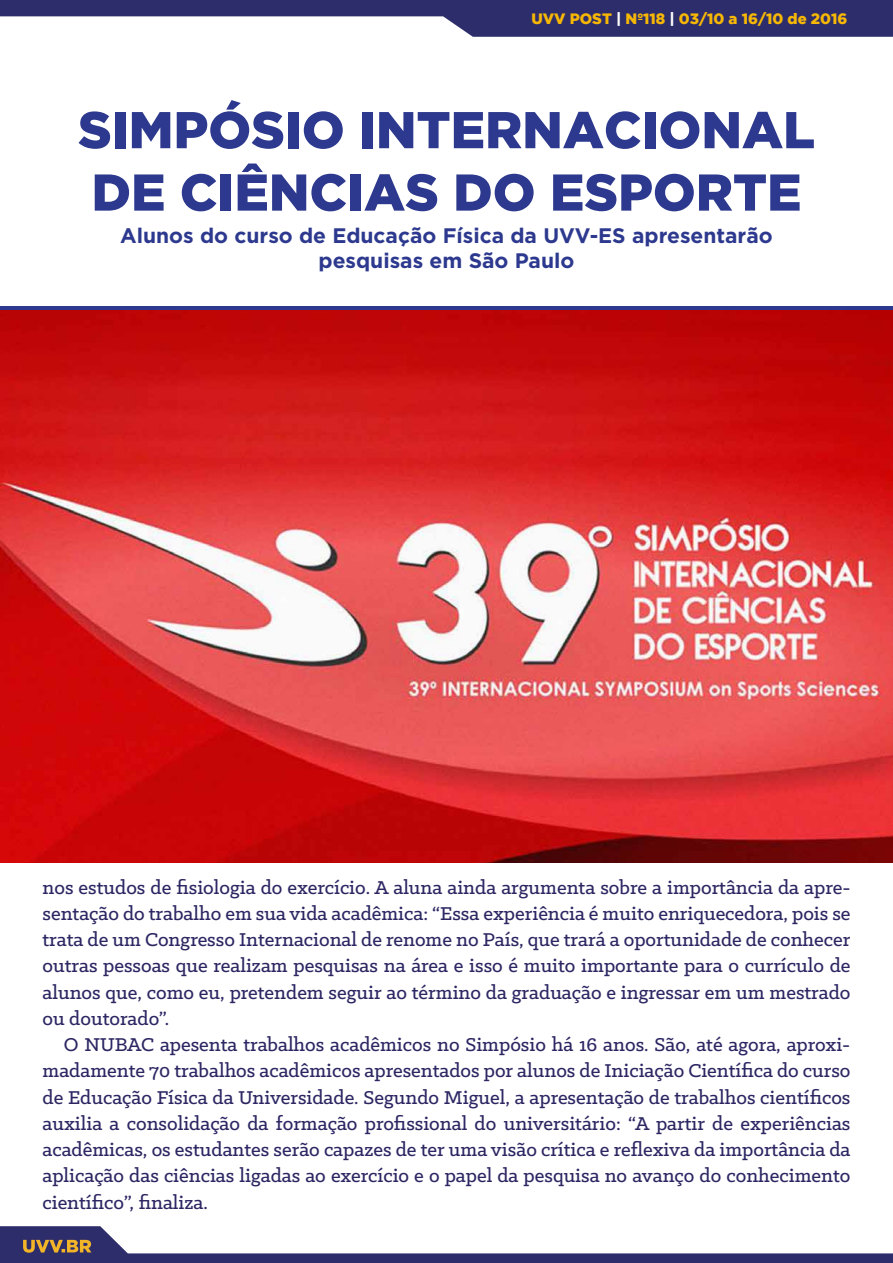
<style>
.page{position:relative;width:893px;height:1263px;background:#fff}
.page>*{position:absolute;margin:0;border:0;box-sizing:border-box;transform-origin:0 0}
.t1{font:900 51.6px/62.4px "Gotham";color:#2d398e}
.t2{font:500 21px/26.2px "Klinic Slab";color:#2c2763;text-align:justify}
.t3{font:700 21px/25.2px "Gotham";color:#2d398e;text-align:center}
.t4{font:900 15px "Gotham";color:#f6b705}
.s1{color:#fff}
</style>
<div class="page">
<svg style="left:0;top:0;width:893px;height:37px"></svg>
<svg style="left:0;top:1226px;width:893px;height:37px"></svg>
<hr style="left:0;top:306px;width:893px;height:4px;background:#2d398e">
<img style="left:0;top:310px;width:893px;height:552px">
<p class="t4" style="left:531px;top:10px;width:318px">UVV POST <span class="s1">|</span> Nº118 <span class="s1">|</span> 03/10 a 16/10 de 2016</p>
<h1 class="t1" style="left:78px;top:97px;width:738px">SIMPÓSIO INTERNACIONAL<br>DE CIÊNCIAS DO ESPORTE</h1>
<p class="t3" style="left:120px;top:222px;width:654px">Alunos do curso de Educação Física da UVV-ES apresentarão pesquisas em São Paulo</p>
<p class="t2" style="left:43px;top:873px;width:809px">nos estudos de fisiologia do exercício. A aluna ainda argumenta sobre a importância da apre&shy;sentação do trabalho em sua vida acadêmica: “Essa experiência é muito enriquecedora, pois se trata de um Congresso Internacional de renome no País, que trará a oportunidade de conhecer outras pessoas que realizam pesquisas na área e isso é muito importante para o currículo de alunos que, como eu, pretendem seguir ao término da graduação e ingressar em um mestrado ou doutorado”.</p>
<p class="t2" style="left:43px;top:1031px;width:809px;text-indent:21px">O NUBAC apesenta trabalhos acadêmicos no Simpósio há 16 anos. São, até agora, aproxi&shy;madamente 70 trabalhos acadêmicos apresentados por alunos de Iniciação Científica do curso de Educação Física da Universidade. Segundo Miguel, a apresentação de trabalhos científicos auxilia a consolidação da formação profissional do universitário: “A partir de experiências acadêmicas, os estudantes serão capazes de ter uma visão crítica e reflexiva da importância da aplicação das ciências ligadas ao exercício e o papel da pesquisa no avanço do conhecimento científico”, finaliza.</p>
</div>
